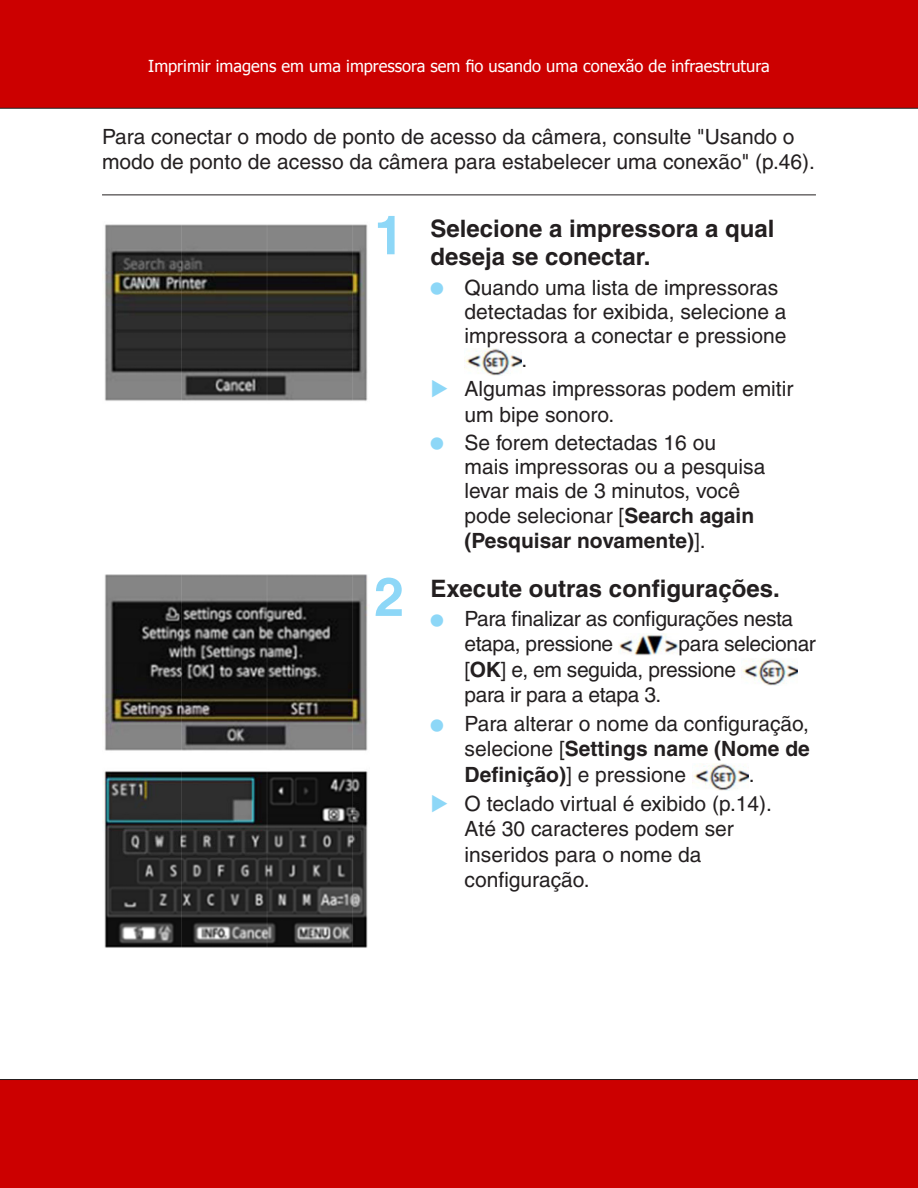
<style>
.page{position:relative;width:918px;height:1188px;background:#fff}
.page>*{position:absolute;margin:0;border:0;box-sizing:border-box;transform-origin:0 0}
.TEXTO_1{font:700 54px "Helvetica";color:#8dd7f7}
.TEXTO_BOLD{font:700 24px/28.8px "Helvetica";color:#231f20}
.TEXTO_1-2{font:21px/25.2px "Helvetica";color:#231f20}
.TEXTO_1-3{font:21px/25.2px "Helvetica";letter-spacing:-.02em;color:#231f20}
.t1{font:16.5px "Tahoma";color:#fff}
.s1{font-weight:700;font-size:37.5px;color:#8dd7f7}
.s2{font-weight:700}
</style>
<div class="page">
<div style="left:0;top:0;width:918px;height:109px;background:#c00"></div>
<div style="left:0;top:1079px;width:918px;height:109px;background:#c00"></div>
<hr style="left:102px;top:195px;width:714px;height:1px;background:#231f20">
<img style="left:465px;top:349px;width:56px;height:27px">
<img style="left:619px;top:634px;width:60px;height:22px">
<img style="left:741px;top:658px;width:57px;height:28px">
<img style="left:692px;top:763px;width:57px;height:28px">
<img style="left:104px;top:224px;width:264px;height:177px">
<img style="left:103px;top:575px;width:265px;height:373px">
<p class="t1" style="left:148px;top:55px;width:623px">Imprimir imagens em uma impressora sem fio usando uma conexão de infraestrutura</p>
<h4 class="TEXTO_1-2" style="left:102px;top:124px;width:715px">Para conectar o modo de ponto de acesso da câmera, consulte "Usando o modo de ponto de acesso da câmera para estabelecer uma conexão" (p.46).</h4>
<h4 class="TEXTO_1" style="left:374px;top:202px;width:32px">1</h4>
<h4 class="TEXTO_1" style="left:374px;top:564px;width:32px">2</h4>
<h4 class="TEXTO_BOLD" style="left:431px;top:213px;width:346px">Selecione a impressora a qual deseja se conectar.</h4>
<p class="TEXTO_1-2" style="left:431px;top:275px;width:349px"><span class="s1">•</span> Quando uma lista de impressoras</p>
<p class="TEXTO_1-2" style="left:465px;top:299px;width:324px">detectadas for exibida, selecione a</p>
<p class="TEXTO_1-2" style="left:465px;top:323px;width:323px">impressora a conectar e pressione</p>
<p class="TEXTO_1-2" style="left:521px;top:347px;width:7px">.</p>
<p class="TEXTO_1-2" style="left:465px;top:376px;width:330px">Algumas impressoras podem emitir um bipe sonoro.</p>
<p class="TEXTO_1-2" style="left:465px;top:430px;width:302px;line-height:24.6px;text-indent:-34px"><span class="s1">•</span> Se forem detectadas 16 ou mais impressoras ou a pesquisa levar mais de 3 minutos, você pode selecionar [<span class="s2">Search again (Pesquisar novamente)</span>].</p>
<h4 class="TEXTO_BOLD" style="left:431px;top:574px;width:351px">Execute outras configurações.</h4>
<p class="TEXTO_1-3" style="left:465px;top:606px;width:330px;text-indent:-34px"><span class="s1">•</span> Para finalizar as configurações nesta etapa, pressione</p>
<p class="TEXTO_1-3" style="left:465px;top:631px;width:353px;text-indent:214px">para selecionar [<span class="s2">OK</span>] e, em seguida, pressione<br>para ir para a etapa 3.</p>
<p class="TEXTO_1-2" style="left:465px;top:711px;width:347px;text-align:justify;text-indent:-34px"><span class="s1">•</span> Para alterar o nome da configuração, selecione [<span class="s2">Settings name (Nome de Definição)</span>] e pressione</p>
<p class="TEXTO_1-2" style="left:749px;top:762px;width:7px">.</p>
<p class="TEXTO_1-2" style="left:465px;top:791px;width:309px">O teclado virtual é exibido (p.14).<br>Até 30 caracteres podem ser inseridos para o nome da configuração.</p>
</div>
